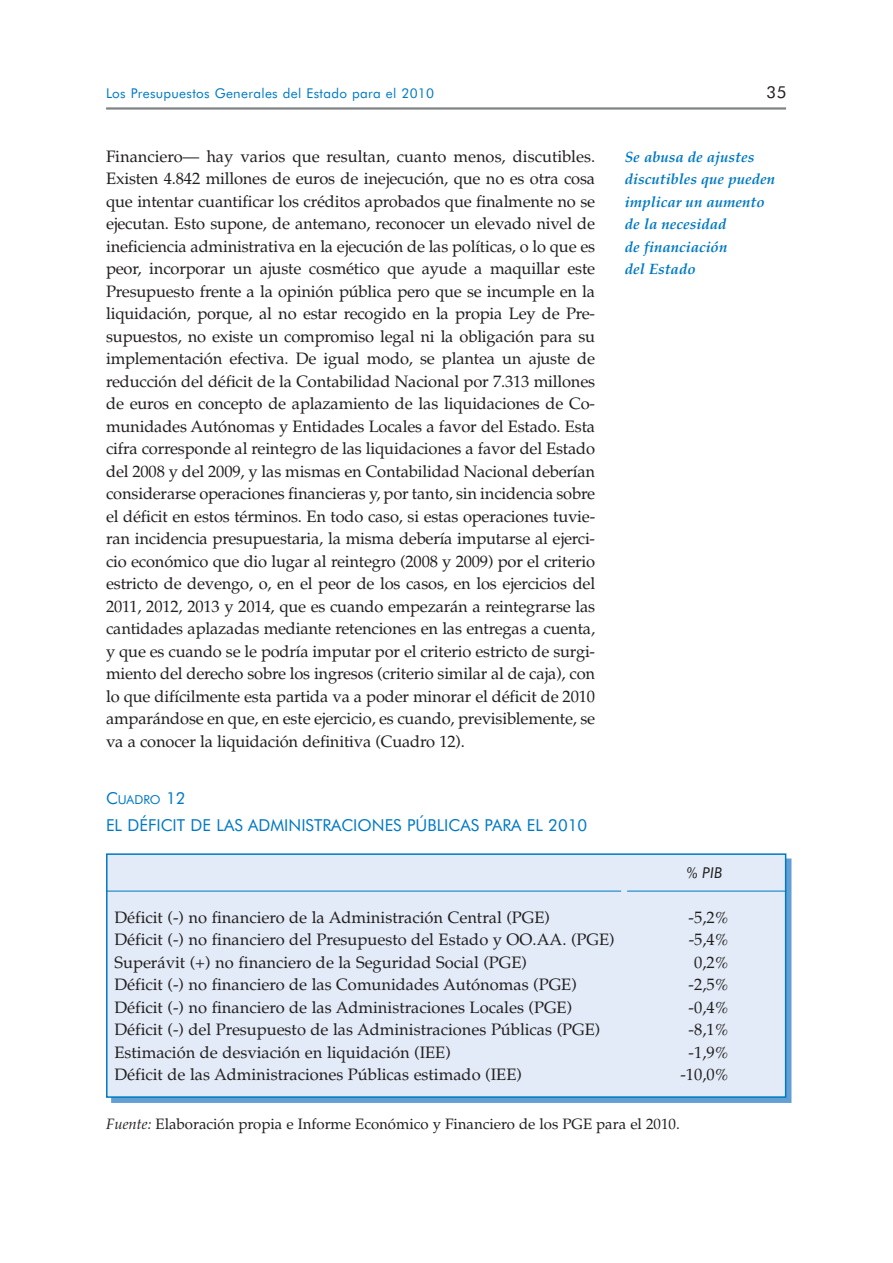
<style>
.page{position:relative;width:893px;height:1263px;background:#fff}
.page>*{position:absolute;margin:0;border:0;box-sizing:border-box;transform-origin:0 0}
.t1{font:16.5px/22.5px "Palatino";color:#231f20;text-align:justify}
.t2{font:16.5px "Futura BT";color:#0079c2}
.t3{font:16.5px "Futura BT";color:#231f20}
.t4{font:italic 700 15px/22.5px "Palatino";color:#0079c2}
.t5{font:15px "Palatino";color:#231f20}
.t6{font:italic 15px "Futura BT";color:#231f20}
.t7{font:13.5px "Futura BT";letter-spacing:.025em;color:#0079c2}
.t8{font:12.3px "Futura BT";color:#0079c2}
.s1{font-size:16.5px}
.s2{font-style:italic}
</style>
<div class="page">
<hr style="left:106px;top:107px;width:680px;height:3px;background:#808285">
<div style="left:107px;top:854px;width:679px;height:243px;background:#e2ebf7"></div>
<div style="left:106px;top:853px;width:680px;height:245px;border:2px solid #0079c2"></div>
<hr style="left:106px;top:891px;width:680px;height:1px;background:#0079c2">
<div style="left:621px;top:885px;width:6px;height:16px;background:#e2ebf7"></div>
<p class="t7" style="left:106px;top:87px;width:330px">Los Presupuestos Generales del Estado para el 2010</p>
<p class="t3" style="left:766px;top:85px;width:21px">35</p>
<p class="t1" style="left:106px;top:147px;width:491px">Financiero— hay varios que resultan, cuanto menos, discutibles.<br>Existen 4.842 millones de euros de inejecución, que no es otra cosa que intentar cuantificar los créditos aprobados que finalmente no se ejecutan. Esto supone, de antemano, reconocer un elevado nivel de ineficiencia administrativa en la ejecución de las políticas, o lo que es peor, incorporar un ajuste cosmético que ayude a maquillar este Presupuesto frente a la opinión pública pero que se incumple en la liquidación, porque, al no estar recogido en la propia Ley de Pre&shy;supuestos, no existe un compromiso legal ni la obligación para su implementación efectiva. De igual modo, se plantea un ajuste de reducción del déficit de la Contabilidad Nacional por 7.313 millones de euros en concepto de aplazamiento de las liquidaciones de Co&shy;munidades Autónomas y Entidades Locales a favor del Estado. Esta cifra corresponde al reintegro de las liquidaciones a favor del Estado del 2008 y del 2009, y las mismas en Contabilidad Nacional deberían considerarse operaciones financieras y, por tanto, sin incidencia sobre el déficit en estos términos. En todo caso, si estas operaciones tuvie&shy;ran incidencia presupuestaria, la misma debería imputarse al ejerci&shy;cio económico que dio lugar al reintegro (2008 y 2009) por el criterio estricto de devengo, o, en el peor de los casos, en los ejercicios del 2011, 2012, 2013 y 2014, que es cuando empezarán a reintegrarse las cantidades aplazadas mediante retenciones en las entregas a cuenta, y que es cuando se le podría imputar por el criterio estricto de surgi&shy;miento del derecho sobre los ingresos (criterio similar al de caja), con lo que difícilmente esta partida va a poder minorar el déficit de 2010 amparándose en que, en este ejercicio, es cuando, previsiblemente, se va a conocer la liquidación definitiva (Cuadro 12).</p>
<p class="t8" style="left:106px;top:794px;width:81px"><span class="s1">C</span>UADRO <span class="s1">12</span></p>
<p class="t2" style="left:106px;top:817px;width:483px">EL DÉFICIT DE LAS ADMINISTRACIONES PÚBLICAS PARA EL 2010</p>
<p class="t4" style="left:625px;top:147px;width:152px">Se abusa de ajustes discutibles que pueden implicar un aumento de la necesidad<br>de financiación<br>del Estado</p>
<p class="t6" style="left:687px;top:866px;width:37px">% PIB</p>
<p class="t1" style="left:115px;top:908px;width:437px">Déficit (-) no financiero de la Administración Central (PGE)</p>
<p class="t1" style="left:689px;top:908px;width:41px">-5,2%</p>
<p class="t1" style="left:115px;top:930px;width:502px">Déficit (-) no financiero del Presupuesto del Estado y OO.AA. (PGE)</p>
<p class="t1" style="left:689px;top:930px;width:41px">-5,4%</p>
<p class="t1" style="left:115px;top:953px;width:414px">Superávit (+) no financiero de la Seguridad Social (PGE)</p>
<p class="t1" style="left:694px;top:953px;width:36px">0,2%</p>
<p class="t1" style="left:115px;top:975px;width:464px">Déficit (-) no financiero de las Comunidades Autónomas (PGE)</p>
<p class="t1" style="left:689px;top:975px;width:41px">-2,5%</p>
<p class="t1" style="left:115px;top:998px;width:459px">Déficit (-) no financiero de las Administraciones Locales (PGE)</p>
<p class="t1" style="left:689px;top:998px;width:41px">-0,4%</p>
<p class="t1" style="left:115px;top:1020px;width:487px">Déficit (-) del Presupuesto de las Administraciones Públicas (PGE)</p>
<p class="t1" style="left:689px;top:1020px;width:41px">-8,1%</p>
<p class="t1" style="left:115px;top:1043px;width:338px">Estimación de desviación en liquidación (IEE)</p>
<p class="t1" style="left:689px;top:1043px;width:41px">-1,9%</p>
<p class="t1" style="left:115px;top:1065px;width:409px">Déficit de las Administraciones Públicas estimado (IEE)</p>
<p class="t1" style="left:680px;top:1065px;width:50px">-10,0%</p>
<p class="t5" style="left:106px;top:1118px;width:575px"><span class="s2">Fuente:</span> Elaboración propia e Informe Económico y Financiero de los PGE para el 2010.</p>
</div>
